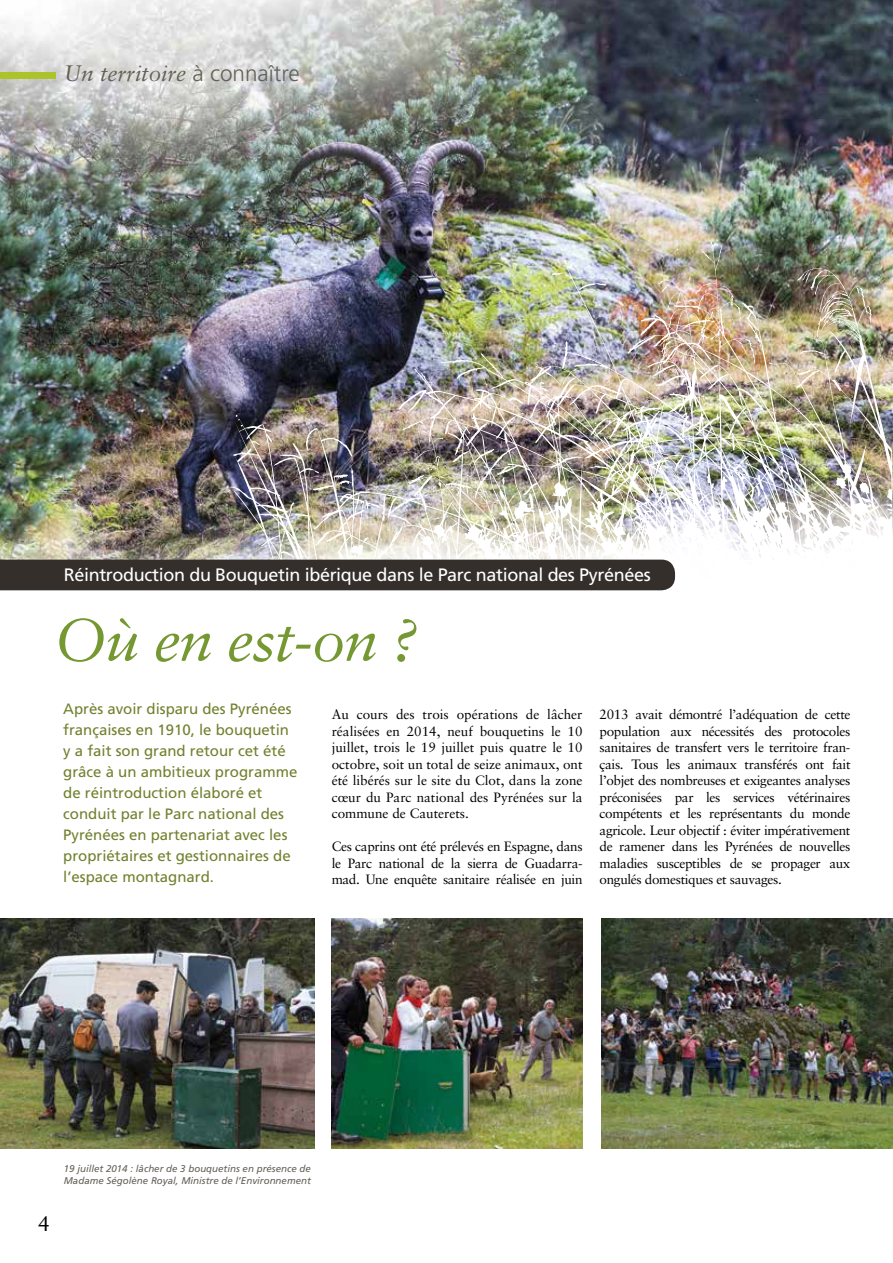
<style>
.page{position:relative;width:893px;height:1263px;background:#fff}
.page>*{position:absolute;margin:0;border:0;box-sizing:border-box;transform-origin:0 0}
.t1{font:italic 60px "Sabon";letter-spacing:-.02em;color:#759832}
.t2{font:italic 22.5px "Sabon";color:#646055}
.t3{font:21px "Sabon";color:#000}
.t4{font:18px "Frutiger";letter-spacing:-.02em;color:#fff}
.t5{font:15px/21px "Frutiger";color:#71812e}
.t6{font:13.5px/16.5px "Sabon";letter-spacing:-.025em;color:#000;text-align:justify}
.t7{font:italic 9.75px/11.7px "Frutiger";color:#64605a}
.s1{font-family:"Frutiger";font-weight:300;font-style:normal}
</style>
<div class="page">
<img style="left:332px;top:918px;width:251px;height:230px">
<img style="left:0;top:918px;width:315px;height:230px">
<img style="left:601px;top:918px;width:292px;height:230px">
<img style="left:0;top:0;width:892px;height:414px">
<img style="left:306px;top:242px;width:586px;height:335px">
<div style="left:0;top:72px;width:55px;height:7px;background:#adc32b"></div>
<img style="left:0;top:414px;width:675px;height:177px">
<h2 class="t2" style="left:64px;top:60px;width:237px">Un territoire <span class="s1">à connaître</span></h2>
<h3 class="t4" style="left:64px;top:564px;width:588px">Réintroduction du Bouquetin ibérique dans le Parc national des Pyrénées</h3>
<h1 class="t1" style="left:54px;top:605px;width:366px">Où en est-on ?</h1>
<p class="t5" style="left:63px;top:698px;width:236px">Après avoir disparu des Pyrénées françaises en 1910, le bouquetin y a fait son grand retour cet été grâce à un ambitieux programme de réintroduction élaboré et conduit par le Parc national des<br>Pyrénées en partenariat avec les propriétaires et gestionnaires de l’espace montagnard.</p>
<p class="t6" style="left:332px;top:706px;width:252px">Au cours des trois opérations de lâcher réalisées en 2014, neuf bouquetins le 10 juillet, trois le 19 juillet puis quatre le 10 octobre, soit un total de seize animaux, ont été libérés sur le site du Clot, dans la zone cœur du Parc national des Pyrénées sur la commune de Cauterets.</p>
<p class="t6" style="left:332px;top:838px;width:252px">Ces caprins ont été prélevés en Espagne, dans le Parc national de la sierra de Guadarra&shy;mad. Une enquête sanitaire réalisée en juin</p>
<p class="t6" style="left:600px;top:706px;width:252px">2013 avait démontré l’adéquation de cette population aux nécessités des protocoles sanitaires de transfert vers le territoire fran&shy;çais. Tous les animaux transférés ont fait l’objet des nombreuses et exigeantes analyses préconisées par les services vétérinaires compétents et les représentants du monde agricole. Leur objectif : éviter impérativement de ramener dans les Pyrénées de nouvelles maladies susceptibles de se propager aux ongulés domestiques et sauvages.</p>
<h3 class="t3" style="left:38px;top:1211px;width:13px">4</h3>
<p class="t7" style="left:64px;top:1163px;width:249px">19 juillet 2014 : lâcher de 3 bouquetins en présence de<br>Madame Ségolène Royal, Ministre de l’Environnement</p>
</div>
